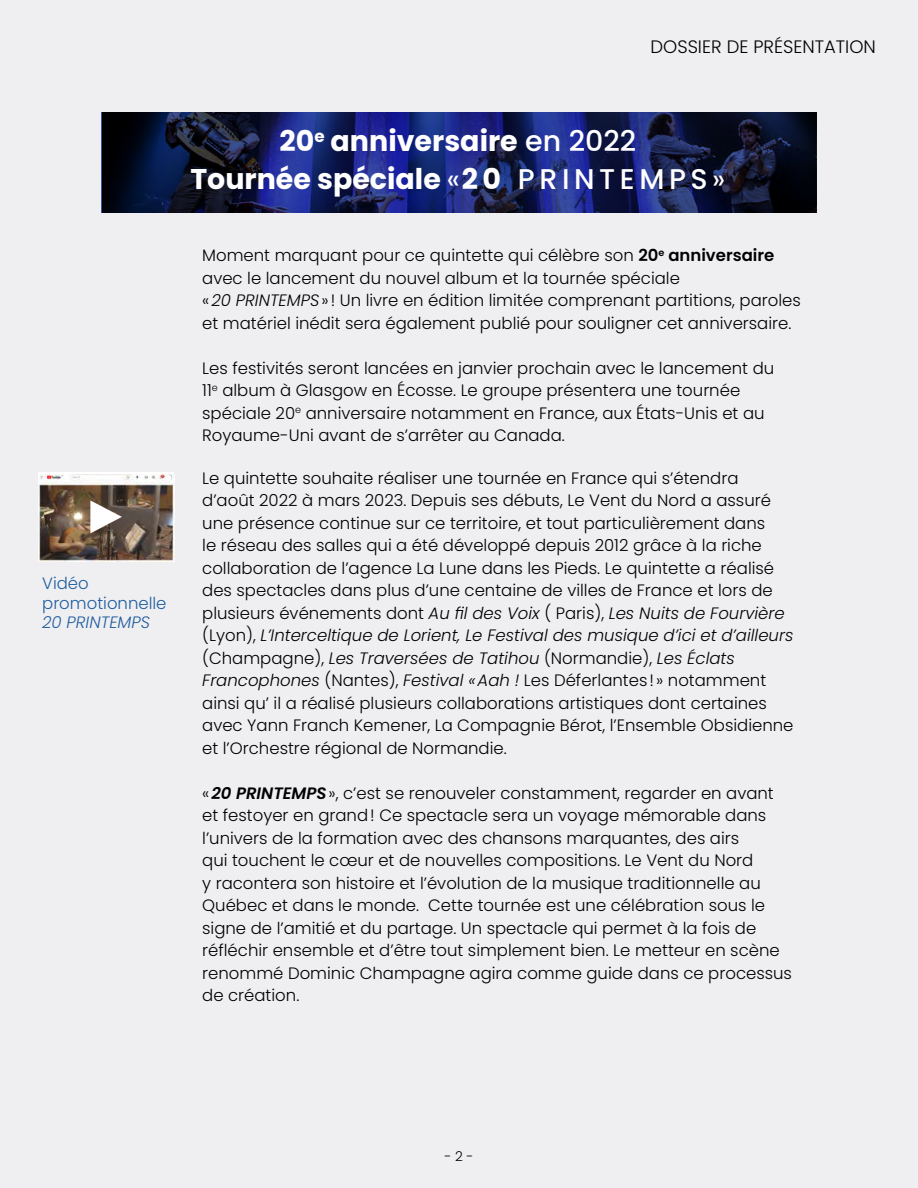
<style>
.page{position:relative;width:918px;height:1188px;background:#efeff2}
.page>*{position:absolute;margin:0;border:0;box-sizing:border-box;transform-origin:0 0}
.t1{font:700 28.5px/37.5px "Poppins";color:#fff;text-align:center}
.t2{font:300 18px "Poppins";color:#000}
.t3{font:300 16.5px/22.5px "Poppins";color:#000}
.t4{font:300 16.5px/19.8px "Poppins";color:#215e9e}
.t5{font:italic 300 16.5px "Poppins";color:#215e9e}
.t6{font:300 13.5px "Poppins";color:#000}
.s1{font-weight:500}
.s2{font-weight:400}
.s3{font-weight:600}
.s4{font-style:italic}
.s5{font-weight:600;font-style:italic}
</style>
<div class="page">
<img style="left:103px;top:112px;width:713px;height:101px">
<svg style="left:38px;top:472px;width:136px;height:3px"></svg>
<img style="left:38px;top:475px;width:136px;height:86px">
<svg style="left:166px;top:475px;width:6px;height:5px"></svg>
<svg style="left:90px;top:500px;width:32px;height:33px"></svg>
<p class="t2" style="left:651px;top:37px;width:227px">DOSSIER DE PRÉSENTATION</p>
<p class="t4" style="left:42px;top:573px;width:126px">Vidéo promotionnelle</p>
<p class="t5" style="left:42px;top:613px;width:109px">20 PRINTEMPS</p>
<h1 class="t1" style="left:190px;top:123px;width:537px">20<sup>e</sup> anniversaire <span class="s1">en 2022<br></span>Tournée spéciale <span class="s2">«</span>2 0 <span class="s1">P R I N T E M P S</span> <span class="s2">»</span></h1>
<p class="t3" style="left:202px;top:244px;width:600px">Moment marquant pour ce quintette qui célèbre son <span class="s3">20</span><sup>e</sup> <span class="s3">anniversaire </span>avec le lancement du nouvel album et la tournée spéciale<br>«<span class="s4">20 PRINTEMPS</span>» ! Un livre en édition limitée comprenant partitions, paroles et matériel inédit sera également publié pour souligner cet anniversaire.</p>
<p class="t3" style="left:202px;top:357px;width:574px">Les festivités seront lancées en janvier prochain avec le lancement du 11<sup>e</sup> album à Glasgow en Écosse. Le groupe présentera une tournée spéciale 20<sup>e</sup> anniversaire notamment en France, aux États-Unis et au Royaume-Uni avant de s’arrêter au Canada.</p>
<p class="t3" style="left:202px;top:467px;width:593px">Le quintette souhaite réaliser une tournée en France qui s’étendra d’août 2022 à mars 2023. Depuis ses débuts, Le Vent du Nord a assuré une présence continue sur ce territoire, et tout particulièrement dans<br>le réseau des salles qui a été développé depuis 2012 grâce à la riche collaboration de l’agence La Lune dans les Pieds. Le quintette a réalisé des spectacles dans plus d’une centaine de villes de France et lors de plusieurs événements dont <span class="s4">Au fil des Voix</span> ( Paris), <span class="s4">Les Nuits de Fourvière </span>(Lyon), <span class="s4">L’Interceltique de Lorient, Le Festival des musique d’ici et d’ailleurs </span>(Champagne), <span class="s4">Les Traversées de Tatihou</span> (Normandie), <span class="s4">Les Éclats Francophones</span> (Nantes), <span class="s4">Festival «Aah !</span> Les Déferlantes! » notamment ainsi qu’ il a réalisé plusieurs collaborations artistiques dont certaines avec Yann Franch Kemener, La Compagnie Bérot, l’Ensemble Obsidienne et l’Orchestre régional de Normandie.</p>
<p class="t3" style="left:202px;top:782px;width:591px">«<span class="s5">20 PRINTEMPS</span>», c’est se renouveler constamment, regarder en avant et festoyer en grand! Ce spectacle sera un voyage mémorable dans l’univers de la formation avec des chansons marquantes, des airs<br>qui touchent le cœur et de nouvelles compositions. Le Vent du Nord<br>y racontera son histoire et l’évolution de la musique traditionnelle au Québec et dans le monde. Cette tournée est une célébration sous le signe de l’amitié et du partage. Un spectacle qui permet à la fois de réfléchir ensemble et d’être tout simplement bien. Le metteur en scène renommé Dominic Champagne agira comme guide dans ce processus de création.</p>
<p class="t6" style="left:444px;top:1149px;width:31px">- 2 -</p>
</div>
